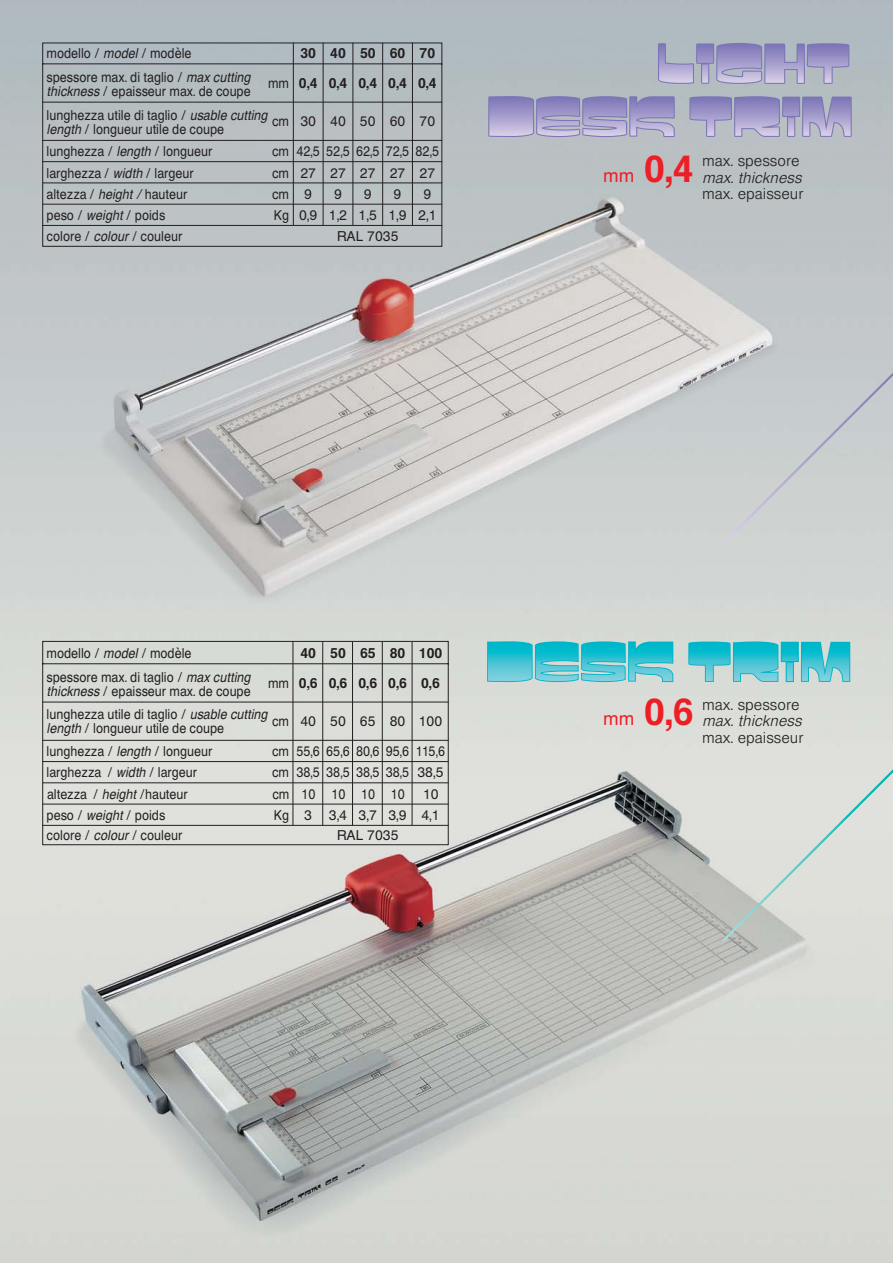
<style>
.page{position:relative;width:893px;height:1263px;background:#fff}
.page>*{position:absolute;margin:0;border:0;box-sizing:border-box;transform-origin:0 0}
.t1{font:500 36px "Europa SB";color:#ed1e25}
.t2{font:300 15px "Europa SB";color:#231f20}
.t3{font:italic 300 15px "Europa SB";color:#231f20}
.t4{font:13.5px/21.3px "Europa SB";color:#231f20;scale:.9 1}
.t5{font:500 13.5px "Europa SB";color:#231f20}
.t6{font:13.5px "Europa SB";color:#231f20}
.s1{font-style:italic}
.s2{font-weight:400;font-size:18px}
</style>
<div class="page">
<img style="left:0;top:0;width:892px;height:1263px">
<div style="left:723px;top:372px;width:169px;height:174px;background:#cacfcf"></div>
<svg style="left:723px;top:769px;width:169px;height:173px;background:#dbdcd7"></svg>
<svg style="left:657px;top:43px;width:193px;height:42px;background:#a4a2c5"></svg>
<svg style="left:487px;top:96px;width:365px;height:50px;background:#a7a4c5"></svg>
<svg style="left:487px;top:641px;width:187px;height:50px;background:#63c8d2"></svg>
<svg style="left:687px;top:641px;width:164px;height:45px;background:#62c8d2"></svg>
<svg style="left:42px;top:42px;width:401px;height:205px;background:#b3babd"></svg>
<hr style="left:42px;top:102px;width:400px;height:1px;background:#231f20">
<hr style="left:42px;top:140px;width:400px;height:1px;background:#231f20">
<hr style="left:42px;top:161px;width:400px;height:1px;background:#231f20">
<hr style="left:42px;top:183px;width:400px;height:1px;background:#231f20">
<hr style="left:42px;top:204px;width:400px;height:1px;background:#231f20">
<hr style="left:42px;top:225px;width:400px;height:1px;background:#231f20">
<hr style="left:352px;top:43px;width:1px;height:182px;background:#231f20">
<hr style="left:382px;top:43px;width:1px;height:182px;background:#231f20">
<hr style="left:412px;top:43px;width:1px;height:182px;background:#231f20">
<hr style="left:323px;top:43px;width:1px;height:182px;background:#231f20">
<hr style="left:293px;top:43px;width:1px;height:182px;background:#231f20">
<div style="left:42px;top:641px;width:407px;height:204px;background:#ddded9"></div>
<hr style="left:42px;top:702px;width:406px;height:1px;background:#231f20">
<hr style="left:42px;top:740px;width:406px;height:1px;background:#231f20">
<hr style="left:42px;top:761px;width:406px;height:1px;background:#231f20">
<hr style="left:42px;top:783px;width:406px;height:1px;background:#231f20">
<hr style="left:42px;top:804px;width:406px;height:1px;background:#231f20">
<hr style="left:42px;top:825px;width:406px;height:1px;background:#231f20">
<hr style="left:292px;top:642px;width:1px;height:183px;background:#231f20">
<hr style="left:322px;top:642px;width:1px;height:184px;background:#231f20">
<hr style="left:352px;top:642px;width:1px;height:184px;background:#231f20">
<hr style="left:382px;top:642px;width:1px;height:184px;background:#231f20">
<hr style="left:411px;top:642px;width:1px;height:184px;background:#231f20">
<p class="t4" style="left:47px;top:44px;width:162px">modello / <span class="s1">model</span>/ modèle</p>
<p class="t5" style="left:300px;top:47px;width:136px">30 40 50 60 70</p>
<p class="t4" style="left:47px;top:71px;width:231px;line-height:13.5px">spessore max. di taglio / <span class="s1">max cutting thickness</span> / epaisseur max. de coupe</p>
<p class="t4" style="left:268px;top:73px;width:25px">mm</p>
<p class="t5" style="left:299px;top:77px;width:139px">0,4 0,4 0,4 0,4 0,4</p>
<p class="t4" style="left:47px;top:110px;width:250px;line-height:13.5px">lunghezza utile di taglio / <span class="s1">usable cutting length</span> / longueur utile de coupe</p>
<p class="t4" style="left:272px;top:112px;width:183px">cm 30 40 50 60 70</p>
<p class="t4" style="left:47px;top:141px;width:186px">lunghezza / <span class="s1">length</span> / longueur</p>
<p class="t4" style="left:272px;top:141px;width:20px">cm</p>
<p class="t4" style="left:47px;top:163px;width:165px">larghezza / <span class="s1">width</span> / largeur</p>
<p class="t4" style="left:272px;top:163px;width:183px">cm 27 27 27 27 27</p>
<p class="t4" style="left:47px;top:205px;width:133px">peso / <span class="s1">weight</span>/ poids</p>
<p class="t4" style="left:274px;top:205px;width:182px">Kg 0,9 1,2 1,5 1,9 2,1</p>
<p class="t4" style="left:47px;top:226px;width:152px">colore / <span class="s1">colour</span>/ couleur</p>
<p class="t6" style="left:337px;top:230px;width:63px">RAL 7035</p>
<p class="t4" style="left:296px;top:141px;width:160px">42,5 52,5 62,5 72,5 82,5</p>
<p class="t4" style="left:47px;top:184px;width:158px">altezza / <span class="s1">height/</span> hauteur</p>
<p class="t4" style="left:272px;top:184px;width:46px">cm 9</p>
<p class="t6" style="left:334px;top:188px;width:9px">9</p>
<p class="t6" style="left:364px;top:188px;width:9px">9</p>
<p class="t6" style="left:393px;top:188px;width:9px">9</p>
<p class="t6" style="left:423px;top:188px;width:9px">9</p>
<h1 class="t1" style="left:603px;top:152px;width:92px"><span class="s2">mm</span> 0,4</h1>
<p class="t2" style="left:702px;top:154px;width:99px">max. spessore</p>
<p class="t3" style="left:702px;top:171px;width:104px">max. thickness</p>
<p class="t2" style="left:702px;top:187px;width:103px">max. epaisseur</p>
<p class="t4" style="left:47px;top:643px;width:162px">modello / <span class="s1">model</span>/ modèle</p>
<p class="t4" style="left:47px;top:671px;width:231px;line-height:13.5px">spessore max. di taglio / <span class="s1">max cutting thickness</span> / epaisseur max. de coupe</p>
<p class="t4" style="left:268px;top:673px;width:25px">mm</p>
<p class="t5" style="left:300px;top:647px;width:17px">40</p>
<p class="t5" style="left:299px;top:677px;width:20px">0,6</p>
<p class="t5" style="left:330px;top:647px;width:17px">50</p>
<p class="t5" style="left:329px;top:677px;width:20px">0,6</p>
<p class="t5" style="left:360px;top:647px;width:17px">65</p>
<p class="t5" style="left:358px;top:677px;width:20px">0,6</p>
<p class="t5" style="left:390px;top:647px;width:17px">80</p>
<p class="t5" style="left:388px;top:677px;width:20px">0,6</p>
<p class="t5" style="left:419px;top:647px;width:25px">100</p>
<p class="t5" style="left:421px;top:677px;width:20px">0,6</p>
<p class="t4" style="left:47px;top:708px;width:250px;line-height:13.5px">lunghezza utile di taglio / <span class="s1">usable cutting length</span> / longueur utile de coupe</p>
<p class="t4" style="left:272px;top:712px;width:20px">cm</p>
<p class="t4" style="left:47px;top:741px;width:186px">lunghezza / <span class="s1">length</span> / longueur</p>
<p class="t4" style="left:272px;top:741px;width:20px">cm</p>
<p class="t4" style="left:47px;top:763px;width:169px">larghezza / <span class="s1">width</span> / largeur</p>
<p class="t4" style="left:272px;top:763px;width:20px">cm</p>
<p class="t4" style="left:47px;top:805px;width:133px">peso / <span class="s1">weight</span>/ poids</p>
<p class="t4" style="left:274px;top:805px;width:19px">Kg</p>
<p class="t4" style="left:47px;top:825px;width:152px">colore / <span class="s1">colour</span>/ couleur</p>
<p class="t6" style="left:337px;top:829px;width:63px">RAL 7035</p>
<p class="t6" style="left:330px;top:715px;width:17px">50</p>
<p class="t4" style="left:326px;top:741px;width:28px">65,6<br>38,5</p>
<p class="t6" style="left:329px;top:809px;width:20px">3,4</p>
<p class="t6" style="left:390px;top:715px;width:17px">80</p>
<p class="t4" style="left:386px;top:741px;width:28px">95,6<br>38,5</p>
<p class="t6" style="left:388px;top:809px;width:20px">3,9</p>
<p class="t6" style="left:419px;top:715px;width:25px">100</p>
<p class="t4" style="left:416px;top:741px;width:34px">115,6<br>38,5</p>
<p class="t6" style="left:421px;top:809px;width:20px">4,1</p>
<p class="t6" style="left:300px;top:715px;width:17px">40</p>
<p class="t4" style="left:296px;top:741px;width:28px">55,6<br>38,5</p>
<p class="t6" style="left:304px;top:809px;width:9px">3</p>
<p class="t6" style="left:360px;top:715px;width:17px">65</p>
<p class="t4" style="left:356px;top:741px;width:28px">80,6<br>38,5</p>
<p class="t6" style="left:358px;top:809px;width:20px">3,7</p>
<p class="t4" style="left:47px;top:784px;width:158px">altezza / <span class="s1">height</span>/hauteur</p>
<p class="t4" style="left:272px;top:784px;width:149px">cm 10 10 10 10</p>
<p class="t6" style="left:423px;top:788px;width:17px">10</p>
<h1 class="t1" style="left:603px;top:696px;width:92px"><span class="s2">mm</span> 0,6</h1>
<p class="t2" style="left:702px;top:698px;width:99px">max. spessore</p>
<p class="t3" style="left:702px;top:714px;width:104px">max. thickness</p>
<p class="t2" style="left:702px;top:731px;width:103px">max. epaisseur</p>
</div>
